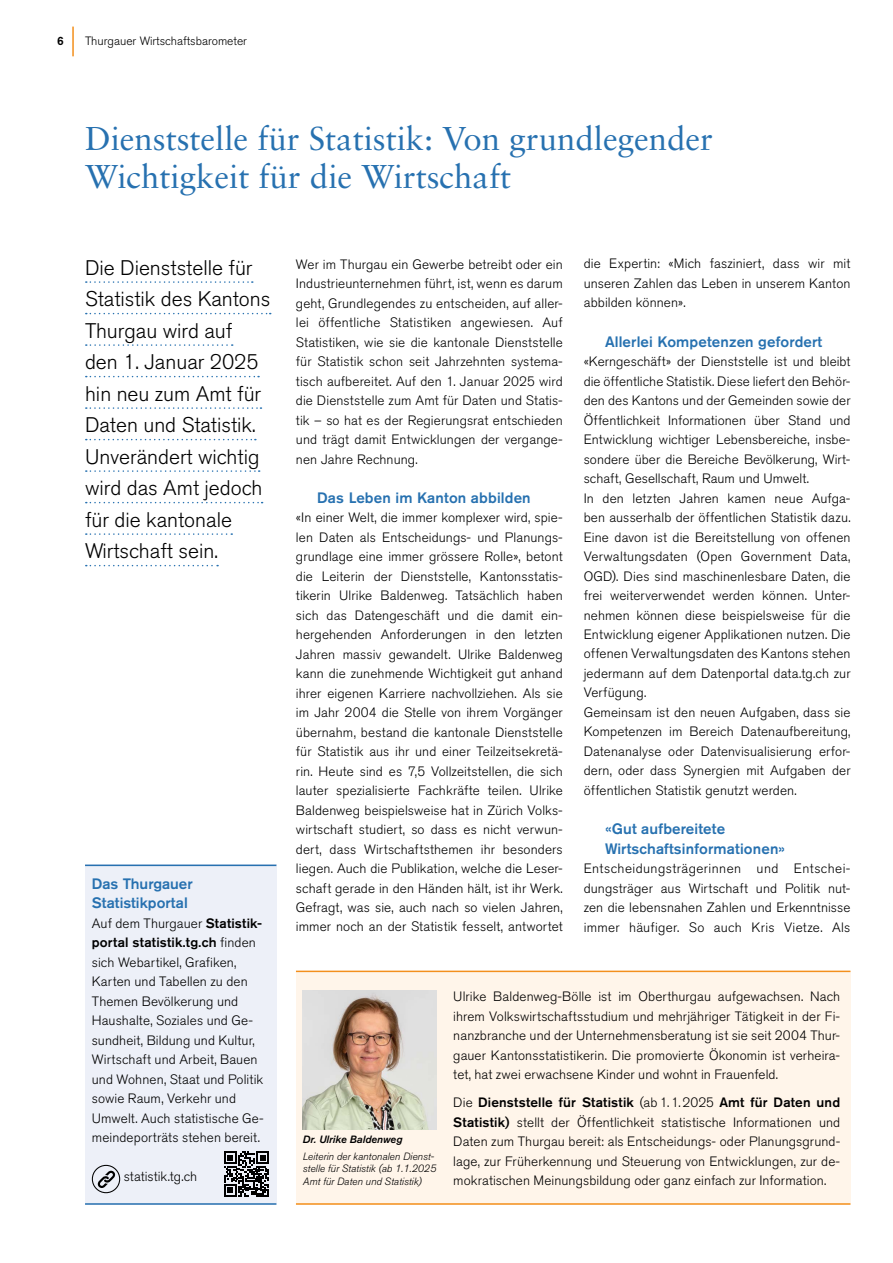
<style>
.page{position:relative;width:893px;height:1263px;background:#fff}
.page>*{position:absolute;margin:0;border:0;box-sizing:border-box;transform-origin:0 0}
.t1{font:33px/37.5px "Sabon LT Pro";color:#2771b0}
.t2{font:300 21px/31.5px "Akzidenz Grotesk Pro";color:#000}
.t3{font:500 15px/19.5px "Akzidenz Grotesk Pro";letter-spacing:.01em;color:#2771b0}
.t4{font:300 13.5px/19.5px "Akzidenz Grotesk Pro";letter-spacing:.01em;color:#000;text-align:justify}
.t5{font:300 12px "Akzidenz Grotesk Pro";color:#000}
.t6{font:500 12px "Akzidenz Grotesk Pro";color:#000}
.t7{font:italic 300 10.5px/12.8px "Akzidenz Grotesk Pro";color:#000}
.t8{font:italic 500 10.5px "Akzidenz Grotesk Pro";color:#000}
.s1{font-weight:500}
</style>
<div class="page">
<hr style="left:72px;top:27px;width:2px;height:29px;background:#f38f1c">
<svg style="left:86px;top:281px;width:167px;height:2px"></svg>
<svg style="left:86px;top:313px;width:185px;height:1px"></svg>
<svg style="left:86px;top:344px;width:147px;height:2px"></svg>
<svg style="left:86px;top:376px;width:173px;height:1px"></svg>
<svg style="left:86px;top:407px;width:175px;height:2px"></svg>
<svg style="left:86px;top:439px;width:170px;height:1px"></svg>
<svg style="left:86px;top:470px;width:174px;height:2px"></svg>
<svg style="left:86px;top:502px;width:177px;height:1px"></svg>
<svg style="left:86px;top:533px;width:146px;height:2px"></svg>
<svg style="left:86px;top:565px;width:132px;height:1px"></svg>
<div style="left:85px;top:864px;width:191px;height:341px;background:#edf0f8"></div>
<div style="left:92px;top:1165px;width:28px;height:28px;border:1px solid #000;border-radius:50%"></div>
<svg style="left:98px;top:1170px;width:17px;height:18px"></svg>
<hr style="left:85px;top:1203px;width:191px;height:2px;background:#2771b0">
<hr style="left:85px;top:864px;width:191px;height:2px;background:#2771b0">
<svg style="left:224px;top:1151px;width:45px;height:46px"></svg>
<div style="left:296px;top:971px;width:554px;height:234px;background:#fff5ea"></div>
<hr style="left:296px;top:971px;width:554px;height:1px;background:#f38f1c">
<hr style="left:296px;top:1203px;width:554px;height:2px;background:#f38f1c">
<img style="left:303px;top:990px;width:134px;height:139px">
<p class="t6" style="left:57px;top:33px;width:8px">6</p>
<p class="t5" style="left:85px;top:33px;width:163px">Thurgauer Wirtschaftsbarometer</p>
<h1 class="t1" style="left:85px;top:119px;width:629px">Dienststelle für Statistik: Von grundlegender<br>Wichtigkeit für die Wirtschaft</h1>
<p class="t4" style="left:584px;top:254px;width:268px">die Expertin: «Mich fasziniert, dass wir mit unseren Zahlen das Leben in unserem Kanton abbilden können».</p>
<p class="t3" style="left:605px;top:331px;width:219px">Allerlei Kompetenzen gefordert</p>
<p class="t4" style="left:584px;top:352px;width:268px;text-align:left">«Kerngeschäft» der Dienststelle ist und bleibt die öffentliche Statistik. Diese liefert den Behör&shy;den des Kantons und der Gemeinden sowie der Öffentlichkeit Informationen über Stand und Entwicklung wichtiger Lebensbereiche, insbe&shy;sondere über die Bereiche Bevölkerung, Wirt&shy;schaft, Gesellschaft, Raum und Umwelt.<br>In den letzten Jahren kamen neue Aufga&shy;ben ausserhalb der öffentlichen Statistik dazu.<br>Eine davon ist die Bereitstellung von offenen Verwaltungsdaten (Open Government Data, OGD). Dies sind maschinenlesbare Daten, die frei weiterverwendet werden können. Unter&shy;nehmen können diese beispielsweise für die Entwicklung eigener Applikationen nutzen. Die offenen Verwaltungsdaten des Kantons stehen jedermann auf dem Datenportal data.tg.ch zur Verfügung.<br>Gemeinsam ist den neuen Aufgaben, dass sie Kompetenzen im Bereich Datenaufbereitung, Datenanalyse oder Datenvisualisierung erfor&shy;dern, oder dass Synergien mit Aufgaben der öffentlichen Statistik genutzt werden.</p>
<p class="t3" style="left:605px;top:819px;width:182px">«Gut aufbereitete<br>Wirtschaftsinformationen»</p>
<p class="t4" style="left:584px;top:859px;width:268px">Entscheidungsträgerinnen und Entschei&shy;dungsträger aus Wirtschaft und Politik nut&shy;zen die lebensnahen Zahlen und Erkenntnisse immer häufiger. So auch Kris Vietze. Als</p>
<h2 class="t2" style="left:85px;top:251px;width:187px">Die Dienststelle für<br>Statistik des Kantons<br>Thurgau wird auf den 1. Januar 2025 hin neu zum Amt für<br>Daten und Statistik.<br>Unverändert wichtig wird das Amt jedoch für die kantonale<br>Wirtschaft sein.</h2>
<p class="t4" style="left:296px;top:254px;width:268px">Wer im Thurgau ein Gewerbe betreibt oder ein Industrieunternehmen führt, ist, wenn es darum geht, Grundlegendes zu entscheiden, auf aller&shy;lei öffentliche Statistiken angewiesen. Auf Statistiken, wie sie die kantonale Dienststelle für Statistik schon seit Jahrzehnten systema&shy;tisch aufbereitet. Auf den 1. Januar 2025 wird die Dienststelle zum Amt für Daten und Statis&shy;tik – so hat es der Regierungsrat entschieden und trägt damit Entwicklungen der vergange&shy;nen Jahre Rechnung.</p>
<p class="t3" style="left:317px;top:487px;width:215px">Das Leben im Kanton abbilden</p>
<p class="t4" style="left:296px;top:508px;width:268px">«In einer Welt, die immer komplexer wird, spie&shy;len Daten als Entscheidungs- und Planungs&shy;grundlage eine immer grössere Rolle», betont die Leiterin der Dienststelle, Kantonsstatis&shy;tikerin Ulrike Baldenweg. Tatsächlich haben sich das Datengeschäft und die damit ein&shy;hergehenden Anforderungen in den letzten Jahren massiv gewandelt. Ulrike Baldenweg kann die zunehmende Wichtigkeit gut anhand ihrer eigenen Karriere nachvollziehen. Als sie im Jahr 2004 die Stelle von ihrem Vorgänger übernahm, bestand die kantonale Dienststelle für Statistik aus ihr und einer Teilzeitsekretä&shy;rin. Heute sind es 7,5 Vollzeitstellen, die sich lauter spezialisierte Fachkräfte teilen. Ulrike Baldenweg beispielsweise hat in Zürich Volks&shy;wirtschaft studiert, so dass es nicht verwun&shy;dert, dass Wirtschaftsthemen ihr besonders liegen. Auch die Publikation, welche die Leser&shy;schaft gerade in den Händen hält, ist ihr Werk.<br>Gefragt, was sie, auch nach so vielen Jahren, immer noch an der Statistik fesselt, antwortet</p>
<p class="t3" style="left:92px;top:873px;width:102px">Das Thurgauer<br>Statistikportal</p>
<p class="t4" style="left:92px;top:913px;width:173px;text-align:left">Auf dem Thurgauer <span class="s1">Statistik&shy;portal statistik.tg.ch</span> finden sich Webartikel, Grafiken,<br>Karten und Tabellen zu den<br>Themen Bevölkerung und<br>Haushalte, Soziales und Ge&shy;sundheit, Bildung und Kultur,<br>Wirtschaft und Arbeit, Bauen und Wohnen, Staat und Politik sowie Raum, Verkehr und<br>Umwelt. Auch statistische Ge&shy;meindeporträts stehen bereit.</p>
<p class="t4" style="left:124px;top:1167px;width:75px">statistik.tg.ch</p>
<p class="t4" style="left:453px;top:987px;width:388px">Ulrike Baldenweg-Bölle ist im Oberthurgau aufgewachsen. Nach ihrem Volkswirtschaftsstudium und mehrjähriger Tätigkeit in der Fi&shy;nanzbranche und der Unternehmensberatung ist sie seit 2004 Thur&shy;gauer Kantonsstatistikerin. Die promovierte Ökonomin ist verheira&shy;tet, hat zwei erwachsene Kinder und wohnt in Frauenfeld.</p>
<p class="t4" style="left:453px;top:1092px;width:388px">Die <span class="s1">Dienststelle für Statistik</span> (ab 1.1.2025 <span class="s1">Amt für Daten und Statistik)</span> stellt der Öffentlichkeit statistische Informationen und Daten zum Thurgau bereit: als Entscheidungs- oder Planungsgrund&shy;lage, zur Früherkennung und Steuerung von Entwicklungen, zur de&shy;mokratischen Meinungsbildung oder ganz einfach zur Information.</p>
<p class="t8" style="left:303px;top:1132px;width:101px">Dr. Ulrike Baldenweg</p>
<p class="t7" style="left:303px;top:1150px;width:135px">Leiterin der kantonalen Dienst&shy;stelle für Statistik (ab 1.1.2025<br>Amt für Daten und Statistik)</p>
</div>
